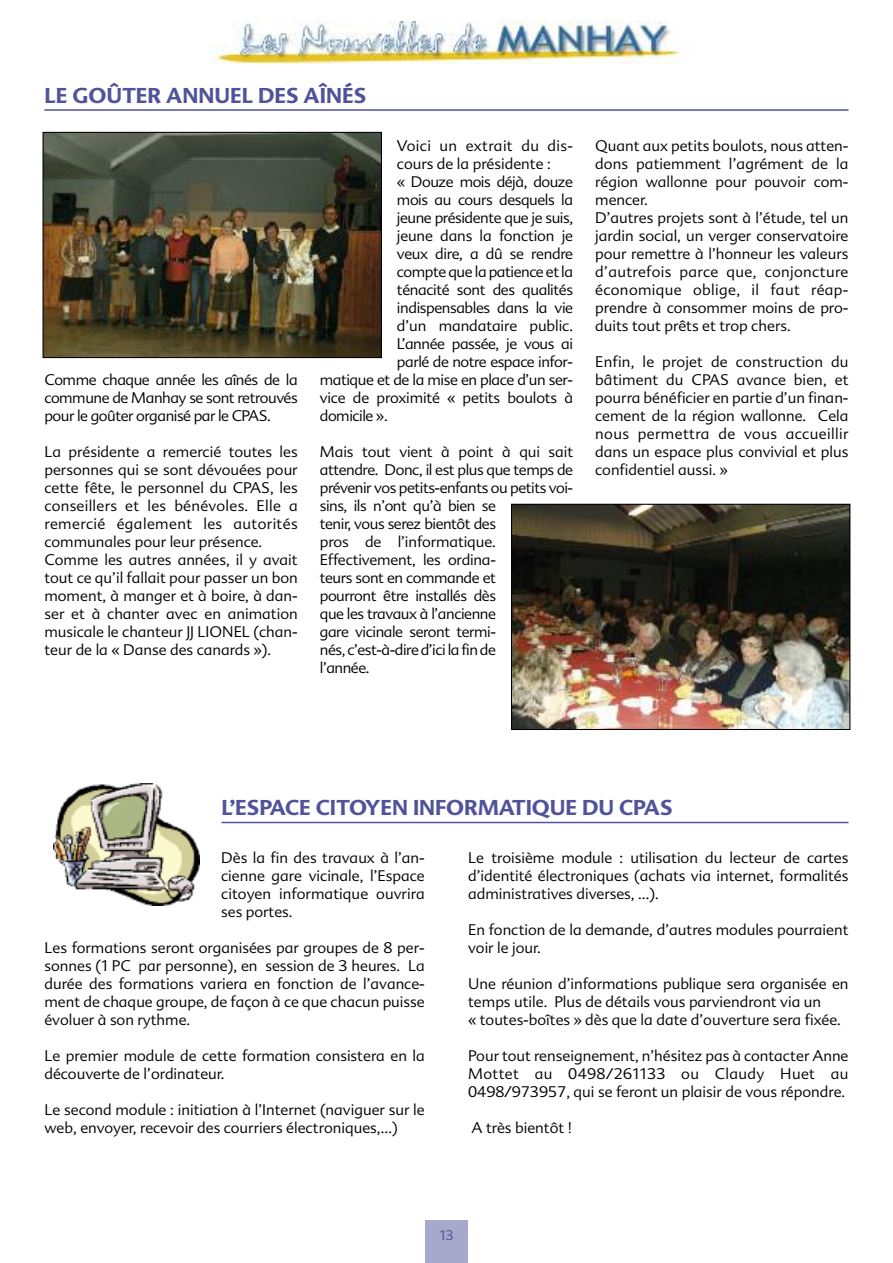
<style>
.page{position:relative;width:893px;height:1263px;background:#fff}
.page>*{position:absolute;margin:0;border:0;box-sizing:border-box;transform-origin:0 0}
.t1{font:700 21px "Advert";color:#505399}
.t2{font:300 15px/18px "Advert";color:#000;text-align:justify}
.t3{font:300 15px/18px "Advert";letter-spacing:-.03em;color:#000}
.t4{font:300 15px "Advert";letter-spacing:-.025em;color:#000}
.t5{font:300 15px "Advert";letter-spacing:.025em;color:#000}
.t6{font:300 13.5px "Advert";color:#505399}
</style>
<div class="page">
<img style="left:210px;top:21px;width:472px;height:43px">
<div style="left:425px;top:1220px;width:43px;height:43px;background:#a7a9cc"></div>
<hr style="left:44px;top:109px;width:804px;height:2px;background:#505399">
<img style="left:45px;top:134px;width:335px;height:222px">
<div style="left:43px;top:132px;width:339px;height:226px;border:1px solid #000"></div>
<img style="left:513px;top:506px;width:335px;height:222px">
<div style="left:511px;top:504px;width:339px;height:226px;border:1px solid #000"></div>
<hr style="left:222px;top:822px;width:626px;height:1px;background:#505399">
<img style="left:53px;top:784px;width:146px;height:122px">
<h1 class="t1" style="left:44px;top:83px;width:323px">LE GOÛTER ANNUEL DES AÎNÉS</h1>
<p class="t2" style="left:44px;top:371px;width:255px">Comme chaque année les aînés de la commune de Manhay se sont retrouvés pour le goûter organisé par le CPAS.</p>
<p class="t2" style="left:44px;top:443px;width:255px;text-align:left">La présidente a remercié toutes les personnes qui se sont dévouées pour cette fête, le personnel du CPAS, les conseillers et les bénévoles. Elle a remercié également les autorités communales pour leur présence.<br>Comme les autres années, il y avait tout ce qu’il fallait pour passer un bon moment, à manger et à boire, à dan&shy;ser et à chanter avec en animation musicale le chanteur JJ LIONEL (chan&shy;teur de la « Danse des canards »).</p>
<p class="t5" style="left:397px;top:137px;width:178px">Voici un extrait du dis-</p>
<p class="t2" style="left:397px;top:155px;width:155px">cours de la présidente :</p>
<p class="t3" style="left:397px;top:173px;width:178px">« Douze mois déjà, douze</p>
<p class="t3" style="left:397px;top:191px;width:178px">mois au cours desquels la</p>
<p class="t3" style="left:397px;top:209px;width:178px">jeune présidente que je suis,</p>
<p class="t2" style="left:397px;top:227px;width:178px">jeune dans la fonction je</p>
<p class="t4" style="left:397px;top:245px;width:178px">veux dire, a dû se rendre</p>
<p class="t3" style="left:397px;top:263px;width:178px">compte que la patience et la</p>
<p class="t4" style="left:397px;top:281px;width:178px">ténacité sont des qualités</p>
<p class="t4" style="left:397px;top:299px;width:178px">indispensables dans la vie</p>
<p class="t2" style="left:397px;top:317px;width:178px">d’un mandataire public.</p>
<p class="t3" style="left:397px;top:335px;width:178px">L’année passée, je vous ai</p>
<p class="t3" style="left:397px;top:353px;width:178px">parlé de notre espace infor-</p>
<p class="t3" style="left:320px;top:371px;width:255px">matique et de la mise en place d’un ser-</p>
<p class="t2" style="left:320px;top:389px;width:255px">vice de proximité « petits boulots à</p>
<p class="t3" style="left:320px;top:407px;width:70px">domicile ».</p>
<p class="t3" style="left:320px;top:443px;width:255px">Mais tout vient à point à qui sait attendre. Donc, il est plus que temps de prévenir vos petits-enfants ou petits voi&shy;sins, ils n’ont qu’à bien se<br>tenir, vous serez bientôt des<br>pros de l’informatique.<br>Effectivement, les ordina-<br>teurs sont en commande et<br>pourront être installés dès<br>que les travaux à l’ancienne<br>gare vicinale seront termi-<br>nés, c’est-à-dired’ici lafinde<br>l’année.</p>
<p class="t2" style="left:595px;top:137px;width:255px;text-align:left">Quant aux petits boulots, nous atten&shy;dons patiemment l’agrément de la région wallonne pour pouvoir com&shy;mencer.<br>D’autres projets sont à l’étude, tel un jardin social, un verger conservatoire pour remettre à l’honneur les valeurs d’autrefois parce que, conjoncture économique oblige, il faut réap&shy;prendre à consommer moins de pro&shy;duits tout prêts et trop chers.</p>
<p class="t2" style="left:595px;top:353px;width:255px">Enfin, le projet de construction du bâtiment du CPAS avance bien, et pourra bénéficier en partie d’un finan&shy;cement de la région wallonne. Cela nous permettra de vous accueillir dans un espace plus convivial et plus confidentiel aussi. »</p>
<h1 class="t1" style="left:222px;top:796px;width:452px">L’ESPACE CITOYEN INFORMATIQUE DU CPAS</h1>
<p class="t2" style="left:221px;top:849px;width:205px">Dès la fin des travaux à l’an&shy;cienne gare vicinale, l’Espace citoyen informatique ouvrira ses portes.</p>
<p class="t2" style="left:44px;top:939px;width:382px">Les formations seront organisées par groupes de 8 per&shy;sonnes (1 PC par personne), en session de 3 heures. La durée des formations variera en fonction de l’avance&shy;ment de chaque groupe, de façon à ce que chacun puisse évoluer à son rythme.</p>
<p class="t2" style="left:44px;top:1047px;width:382px">Le premier module de cette formation consistera en la découverte de l’ordinateur.</p>
<p class="t2" style="left:44px;top:1101px;width:382px">Le second module : initiation à l’Internet (naviguer sur le web, envoyer, recevoir des courriers électroniques,…)</p>
<p class="t2" style="left:468px;top:849px;width:382px">Le troisième module : utilisation du lecteur de cartes d’identité électroniques (achats via internet, formalités administratives diverses, …).</p>
<p class="t2" style="left:468px;top:921px;width:382px">En fonction de la demande, d’autres modules pourraient voir le jour.</p>
<p class="t2" style="left:468px;top:975px;width:382px;text-align:left">Une réunion d’informations publique sera organisée en temps utile. Plus de détails vous parviendront via un<br>« toutes-boîtes » dès que la date d’ouverture sera fixée.</p>
<p class="t2" style="left:468px;top:1047px;width:382px">Pour tout renseignement, n’hésitez pas à contacter Anne Mottet au 0498/261133 ou Claudy Huet au 0498/973957, qui se feront un plaisir de vous répondre.</p>
<p class="t2" style="left:472px;top:1119px;width:102px">A très bientôt !</p>
<p class="t6" style="left:439px;top:1227px;width:16px">13</p>
</div>
